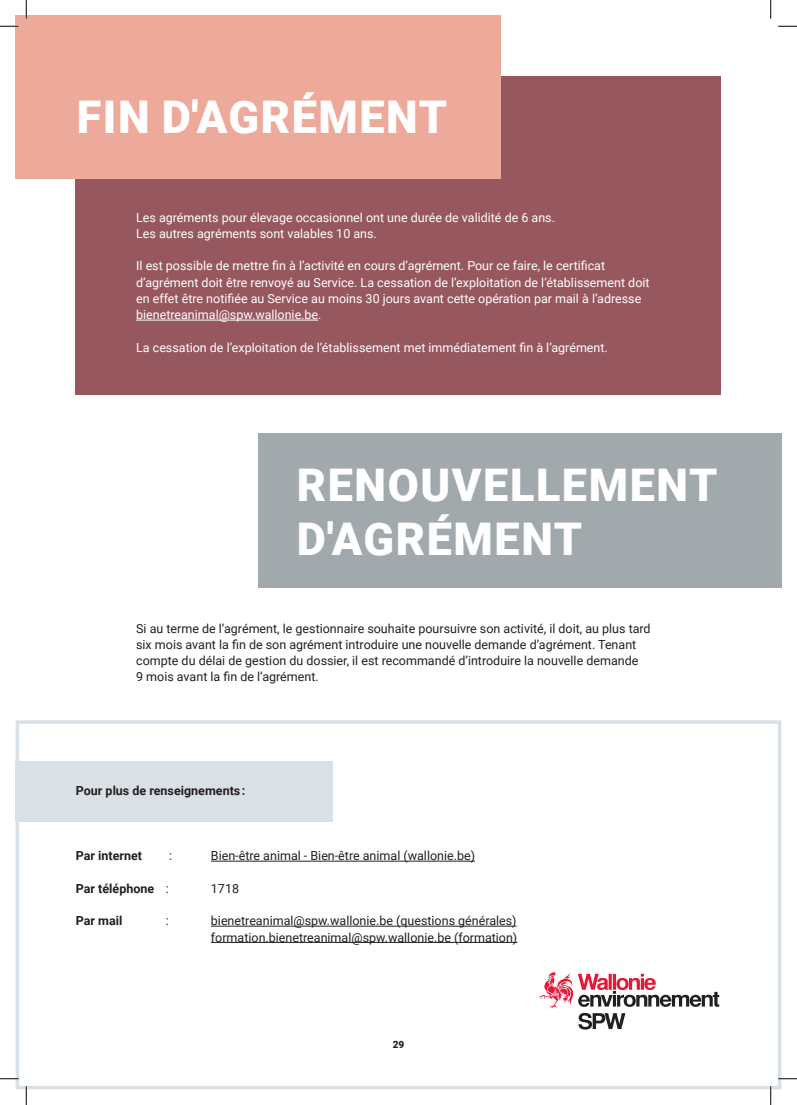
<style>
.page{position:relative;width:797px;height:1105px;background:#fff}
.page>*{position:absolute;margin:0;border:0;box-sizing:border-box;transform-origin:0 0}
.t1{font:900 45px/54px "Roboto";letter-spacing:.035em;color:#fff}
.t2{font:12.5px/16.2px "Roboto";color:#fff}
.t3{font:12.5px/16.2px "Roboto";color:#231f20}
.t4{font:700 12.5px "Roboto";color:#231f20}
.t5{font:900 10px "Roboto";color:#231f20}
.s1{font-weight:400}
</style>
<div class="page">
<div style="left:76px;top:76px;width:645px;height:319px;background:#96575f"></div>
<div style="left:16px;top:761px;width:317px;height:60px;background:#dae1e6"></div>
<div style="left:16px;top:16px;width:485px;height:163px;background:#edaa9a"></div>
<div style="left:258px;top:434px;width:523px;height:154px;background:#a2a9ac"></div>
<hr style="left:136px;top:320px;width:182px;height:1px;background:#fff">
<div style="left:16px;top:720px;width:765px;height:369px;border:4px solid #dae1e6"></div>
<hr style="left:211px;top:861px;width:264px;height:1px;background:#231f20">
<hr style="left:211px;top:926px;width:305px;height:1px;background:#231f20">
<hr style="left:211px;top:942px;width:306px;height:1px;background:#231f20">
<svg style="left:539px;top:972px;width:180px;height:57px"></svg>
<svg style="left:0;top:25px;width:19px;height:2px"></svg>
<svg style="left:778px;top:25px;width:19px;height:2px"></svg>
<svg style="left:0;top:1078px;width:19px;height:1px"></svg>
<svg style="left:778px;top:1078px;width:19px;height:1px"></svg>
<svg style="left:25px;top:0;width:2px;height:19px"></svg>
<svg style="left:25px;top:1086px;width:2px;height:19px"></svg>
<svg style="left:770px;top:0;width:1px;height:19px"></svg>
<svg style="left:770px;top:1086px;width:1px;height:19px"></svg>
<p class="t1" style="left:77px;top:88px;width:372px">FIN D'AGRÉMENT</p>
<p class="t2" style="left:136px;top:209px;width:420px">Les agréments pour élevage occasionnel ont une durée de validité de 6 ans.<br>Les autres agréments sont valables 10 ans.</p>
<p class="t2" style="left:136px;top:257px;width:515px">Il est possible de mettre fin à l’activité en cours d’agrément. Pour ce faire, le certificat d’agrément doit être renvoyé au Service. La cessation de l’exploitation de l’établissement doit en effet être notifiée au Service au moins 30 jours avant cette opération par mail à l’adresse bienetreanimal@spw.wallonie.be.</p>
<p class="t2" style="left:136px;top:339px;width:473px">La cessation de l’exploitation de l’établissement met immédiatement fin à l’agrément.</p>
<p class="t1" style="left:297px;top:456px;width:422px">RENOUVELLEMENT<br>D'AGRÉMENT</p>
<p class="t3" style="left:136px;top:620px;width:516px">Si au terme de l’agrément, le gestionnaire souhaite poursuivre son activité, il doit, au plus tard six mois avant la fin de son agrément introduire une nouvelle demande d’agrément. Tenant compte du délai de gestion du dossier, il est recommandé d’introduire la nouvelle demande<br>9 mois avant la fin de l’agrément.</p>
<p class="t4" style="left:76px;top:782px;width:171px">Pour plus de renseignements :</p>
<p class="t4" style="left:76px;top:847px;width:68px">Par internet</p>
<p class="t3" style="left:169px;top:847px;width:5px">:</p>
<p class="t3" style="left:211px;top:847px;width:265px">Bien-être animal - Bien-être animal (wallonie.be)</p>
<p class="t4" style="left:76px;top:879px;width:95px">Par téléphone <span class="s1">:</span></p>
<p class="t3" style="left:211px;top:880px;width:30px">1718</p>
<p class="t4" style="left:76px;top:912px;width:48px">Par mail</p>
<p class="t3" style="left:166px;top:912px;width:5px">:</p>
<p class="t3" style="left:211px;top:912px;width:307px">bienetreanimal@spw.wallonie.be (questions générales)</p>
<p class="t3" style="left:211px;top:928px;width:308px">formation.bienetreanimal@spw.wallonie.be (formation)</p>
<p class="t5" style="left:393px;top:1037px;width:13px">29</p>
</div>
